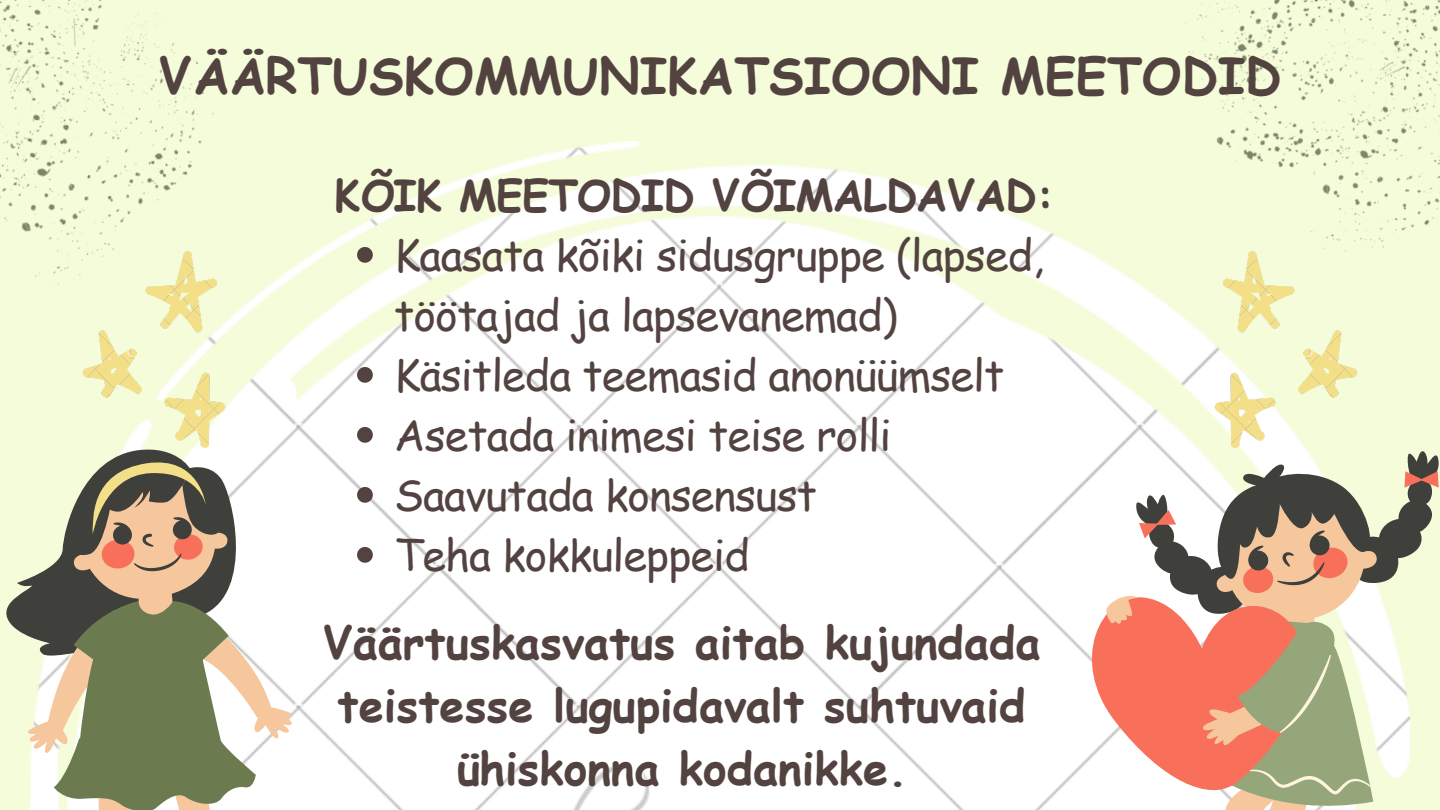
<style>
.page{position:relative;width:1440px;height:810px;background:#f4fcd9}
.page>*{position:absolute;margin:0;border:0;box-sizing:border-box;transform-origin:0 0}
.t1{font:700 50px "Comic Sans MS";color:#534340}
.t2{font:700 45px/63px "Comic Sans MS";color:#534340;text-align:center}
.t3{font:43px/60px "Comic Sans MS";letter-spacing:-.02em;color:#534340}
.t4{font:700 43px "Comic Sans MS";letter-spacing:-.02em;color:#534340}
</style>
<div class="page">
<img style="left:226px;top:141px;width:987px;height:669px">
<img style="left:82px;top:313px;width:144px;height:131px">
<img style="left:1213px;top:323px;width:145px;height:125px">
<img style="left:1123px;top:0;width:317px;height:323px">
<img style="left:0;top:0;width:249px;height:313px">
<svg style="left:357px;top:247px;width:16px;height:16px"></svg>
<svg style="left:357px;top:367px;width:16px;height:16px"></svg>
<svg style="left:357px;top:427px;width:16px;height:16px"></svg>
<svg style="left:357px;top:487px;width:16px;height:16px"></svg>
<svg style="left:357px;top:547px;width:16px;height:16px"></svg>
<svg style="left:6px;top:579px;width:20px;height:56px"></svg>
<svg style="left:26px;top:444px;width:268px;height:366px;background:#b1ae96"></svg>
<svg style="left:1067px;top:590px;width:37px;height:211px;background:#fcf0ee"></svg>
<svg style="left:1104px;top:448px;width:335px;height:362px"></svg>
<p class="t1" style="left:159px;top:39px;width:1124px">VÄÄRTUSKOMMUNIKATSIOONI MEETODID</p>
<p class="t4" style="left:334px;top:164px;width:722px">KÕIK MEETODID VÕIMALDAVAD:</p>
<p class="t3" style="left:394px;top:224px;width:651px">Kaasata kõiki sidusgruppe (lapsed, töötajad ja lapsevanemad)</p>
<p class="t3" style="left:394px;top:344px;width:612px">Käsitleda teemasid anonüümselt</p>
<p class="t3" style="left:394px;top:404px;width:499px">Asetada inimesi teise rolli</p>
<p class="t3" style="left:394px;top:464px;width:424px">Saavutada konsensust</p>
<p class="t3" style="left:394px;top:524px;width:357px">Teha kokkuleppeid</p>
<p class="t2" style="left:323px;top:610px;width:719px">Väärtuskasvatus aitab kujundada teistesse lugupidavalt suhtuvaid ühiskonna kodanikke.</p>
</div>
